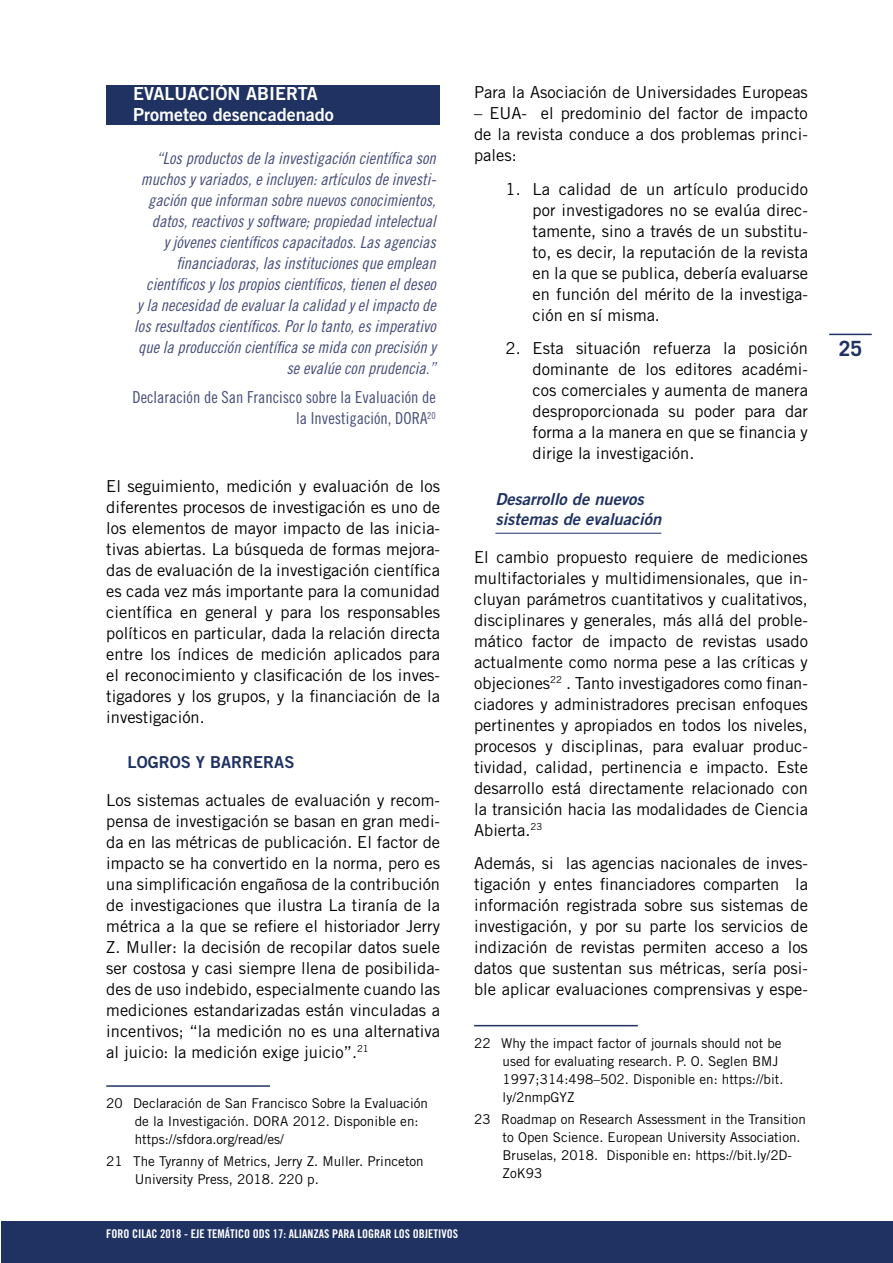
<style>
.page{position:relative;width:893px;height:1263px;background:#fff}
.page>*{position:absolute;margin:0;border:0;box-sizing:border-box;transform-origin:0 0}
.t1{font:700 21px "Trade Gothic";color:#1f3262}
.t2{font:18px/21.6px "Trade Gothic Bold Two";color:#fff}
.t3{font:16.5px/21px "Trade Gothic";color:#000;text-align:justify}
.t4{font:16.5px/21px "Trade Gothic Cond Eighteen Obl";color:#464d7a;text-align:right}
.t5{font:16.5px/21px "Trade Gothic Cond Eighteen";color:#464d7a;text-align:right}
.t6{font:italic 16.5px/19.8px "Trade Gothic Bold Two";color:#1f3262}
.t7{font:16.5px "Trade Gothic Bold Two";color:#1f3262}
.t8{font:13.5px/18px "Trade Gothic";color:#000}
.t9{font:12px "Trade Gothic Bold Cond Twenty";color:#fff}
</style>
<div class="page">
<div style="left:1px;top:1221px;width:892px;height:42px;background:#1f3262"></div>
<hr style="left:829px;top:334px;width:43px;height:1px;background:#1f3262">
<div style="left:106px;top:85px;width:334px;height:40px;background:#1f3262"></div>
<hr style="left:106px;top:1085px;width:164px;height:2px;background:#1f3262">
<hr style="left:495px;top:533px;width:166px;height:1px;background:#1f3262">
<hr style="left:474px;top:1025px;width:164px;height:1px;background:#1f3262">
<p class="t2" style="left:133px;top:82px;width:202px">EVALUACIÓN ABIERTA<br>Prometeo desencadenado</p>
<p class="t4" style="left:134px;top:147px;width:303px">“Los productos de la investigación científica son muchos y variados, e incluyen: artículos de investi&shy;gación que informan sobre nuevos conocimientos, datos, reactivos y software; propiedad intelectual<br>y jóvenes científicos capacitados. Las agencias financiadoras, las instituciones que emplean científicos y los propios científicos, tienen el deseo<br>y la necesidad de evaluar la calidad y el impacto de los resultados científicos. Por lo tanto, es imperativo que la producción científica se mida con precisión y se evalúe con prudencia.”</p>
<p class="t5" style="left:133px;top:386px;width:305px">Declaración de San Francisco sobre la Evaluación de la Investigación, DORA<sup>20</sup></p>
<p class="t3" style="left:106px;top:475px;width:335px">El seguimiento, medición y evaluación de los diferentes procesos de investigación es uno de los elementos de mayor impacto de las inicia&shy;tivas abiertas. La búsqueda de formas mejora&shy;das de evaluación de la investigación científica es cada vez más importante para la comunidad científica en general y para los responsables políticos en particular, dada la relación directa entre los índices de medición aplicados para el reconocimiento y clasificación de los inves&shy;tigadores y los grupos, y la financiación de la investigación.</p>
<p class="t7" style="left:128px;top:752px;width:168px">LOGROS Y BARRERAS</p>
<p class="t3" style="left:106px;top:789px;width:335px">Los sistemas actuales de evaluación y recom&shy;pensa de investigación se basan en gran medi&shy;da en las métricas de publicación. El factor de impacto se ha convertido en la norma, pero es una simplificación engañosa de la contribución de investigaciones que ilustra La tiranía de la métrica a la que se refiere el historiador Jerry Z. Muller: la decisión de recopilar datos suele ser costosa y casi siempre llena de posibilida&shy;des de uso indebido, especialmente cuando las mediciones estandarizadas están vinculadas a incentivos; “la medición no es una alternativa al juicio: la medición exige juicio”.<sup>21</sup></p>
<p class="t8" style="left:135px;top:1094px;width:295px;text-indent:-28px">20 Declaración de San Francisco Sobre la Evaluación de la Investigación. DORA 2012. Disponible en: https://sfdora.org/read/es/</p>
<p class="t8" style="left:135px;top:1152px;width:290px;text-indent:-28px">21 The Tyranny of Metrics, Jerry Z. Muller. Princeton<br>University Press, 2018. 220 p.</p>
<p class="t9" style="left:106px;top:1226px;width:353px">FORO CILAC 2018 - EJE TEMÁTICO ODS 17: ALIANZAS PARA LOGRAR LOS OBJETIVOS</p>
<p class="t3" style="left:474px;top:81px;width:335px">Para la Asociación de Universidades Europeas</p>
<p class="t3" style="left:474px;top:102px;width:335px">– EUA- el predominio del factor de impacto de la revista conduce a dos problemas princi&shy;pales:</p>
<p class="t3" style="left:533px;top:178px;width:277px;text-indent:-27px">1. La calidad de un artículo producido por investigadores no se evalúa direc&shy;tamente, sino a través de un substitu&shy;to, es decir, la reputación de la revista en la que se publica, debería evaluarse en función del mérito de la investiga&shy;ción en sí misma.</p>
<p class="t3" style="left:533px;top:338px;width:277px;text-indent:-27px">2. Esta situación refuerza la posición dominante de los editores académi&shy;cos comerciales y aumenta de manera desproporcionada su poder para dar forma a la manera en que se financia y dirige la investigación.</p>
<p class="t6" style="left:495px;top:489px;width:167px">Desarrollo de nuevos sistemas de evaluación</p>
<p class="t3" style="left:474px;top:546px;width:335px">El cambio propuesto requiere de mediciones multifactoriales y multidimensionales, que in&shy;cluyan parámetros cuantitativos y cualitativos, disciplinares y generales, más allá del proble&shy;mático factor de impacto de revistas usado actualmente como norma pese a las críticas y objeciones<sup>22</sup> . Tanto investigadores como finan&shy;ciadores y administradores precisan enfoques pertinentes y apropiados en todos los niveles, procesos y disciplinas, para evaluar produc&shy;tividad, calidad, pertinencia e impacto. Este desarrollo está directamente relacionado con la transición hacia las modalidades de Ciencia Abierta.<sup>23</sup></p>
<p class="t3" style="left:474px;top:853px;width:335px">Además, si las agencias nacionales de inves&shy;tigación y entes financiadores comparten la información registrada sobre sus sistemas de investigación, y por su parte los servicios de indización de revistas permiten acceso a los datos que sustentan sus métricas, sería posi&shy;ble aplicar evaluaciones comprensivas y espe-</p>
<p class="t8" style="left:503px;top:1034px;width:282px;text-indent:-28px">22 Why the impact factor of journals should not be used for evaluating research. P. O. Seglen BMJ 1997;314:498–502. Disponible en: https://bit. ly/2nmpGYZ</p>
<p class="t8" style="left:503px;top:1110px;width:305px;text-indent:-28px">23 Roadmap on Research Assessment in the Transition to Open Science. European University Association.<br>Bruselas, 2018. Disponible en: https://bit.ly/2D-ZoK93</p>
<p class="t1" style="left:839px;top:336px;width:25px">25</p>
</div>
